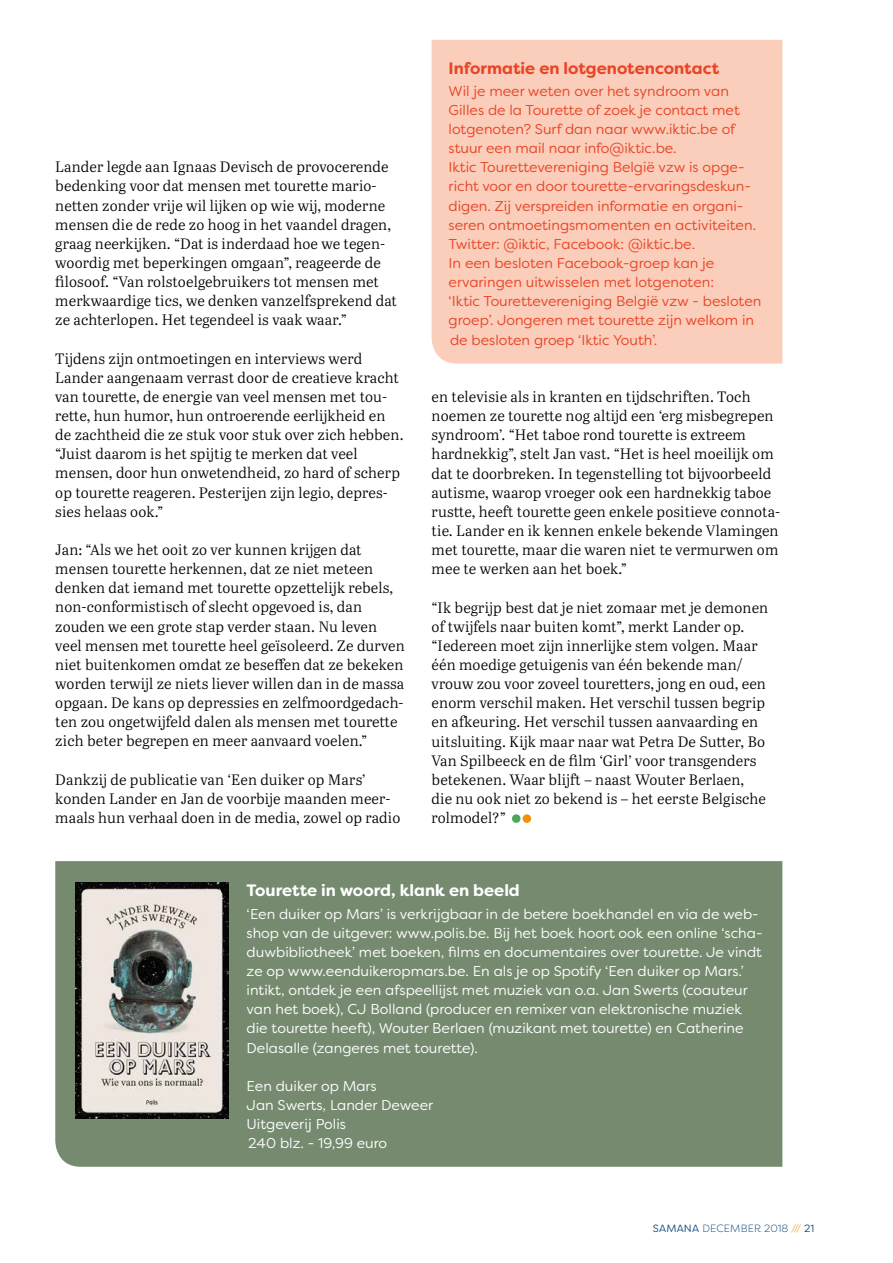
<style>
.page{position:relative;width:893px;height:1263px;background:#fff}
.page>*{position:absolute;margin:0;border:0;box-sizing:border-box;transform-origin:0 0}
.t1{font:700 16.5px "Filson Soft";color:#e84427}
.t2{font:700 16.5px "Filson Soft";color:#fff}
.t3{font:15px/19.2px "Abril Text Lt";letter-spacing:.01em;color:#000}
.t4{font:14.25px/19.2px "Filson Soft";color:#fff}
.t5{font:14.25px/19.2px "Filson Soft";color:#e84427}
.t6{font:300 10.5px "Filson Soft";letter-spacing:.02em;color:#0e4a7d}
.s1{font-weight:400}
.s2{color:#f39200}
</style>
<div class="page">
<div style="left:512px;top:814px;width:8px;height:9px;background:#49a857;border-radius:50%"></div>
<div style="left:523px;top:814px;width:8px;height:9px;background:#f39200;border-radius:50%"></div>
<div style="left:55px;top:861px;width:727px;height:306px;background:#758a6f"></div>
<div style="left:432px;top:40px;width:350px;height:324px;background:#faceba"></div>
<img style="left:75px;top:883px;width:154px;height:235px">
<p class="t3" style="left:55px;top:157px;width:343px">Lander legde aan Ignaas Devisch de provocerende bedenking voor dat mensen met tourette mario&shy;netten zonder vrije wil lijken op wie wij, moderne mensen die de rede zo hoog in het vaandel dragen, graag neerkijken. “Dat is inderdaad hoe we tegen&shy;woordig met beperkingen omgaan”, reageerde de filosoof. “Van rolstoelgebruikers tot mensen met merkwaardige tics, we denken vanzelfsprekend dat ze achterlopen. Het tegendeel is vaak waar.”</p>
<p class="t3" style="left:55px;top:348px;width:350px">Tijdens zijn ontmoetingen en interviews werd Lander aangenaam verrast door de creatieve kracht van tourette, de energie van veel mensen met tou&shy;rette, hun humor, hun ontroerende eerlijkheid en de zachtheid die ze stuk voor stuk over zich hebben. “Juist daarom is het spijtig te merken dat veel mensen, door hun onwetendheid, zo hard of scherp op tourette reageren. Pesterijen zijn legio, depres&shy;sies helaas ook.”</p>
<p class="t3" style="left:55px;top:539px;width:351px">Jan: “Als we het ooit zo ver kunnen krijgen dat mensen tourette herkennen, dat ze niet meteen denken dat iemand met tourette opzettelijk rebels, non-conformistisch of slecht opgevoed is, dan zouden we een grote stap verder staan. Nu leven veel mensen met tourette heel geïsoleerd. Ze durven niet buitenkomen omdat ze beseffen dat ze bekeken worden terwijl ze niets liever willen dan in de massa opgaan. De kans op depressies en zelfmoordgedach&shy;ten zou ongetwijfeld dalen als mensen met tourette zich beter begrepen en meer aanvaard voelen.”</p>
<p class="t3" style="left:55px;top:769px;width:346px">Dankzij de publicatie van ‘Een duiker op Mars’ konden Lander en Jan de voorbije maanden meer&shy;maals hun verhaal doen in de media, zowel op radio</p>
<p class="t1" style="left:449px;top:57px;width:272px">Informatie en lotgenotencontact</p>
<p class="t5" style="left:449px;top:81px;width:314px">Wil je meer weten over het syndroom van Gilles de la Tourette of zoek je contact met lotgenoten? Surf dan naar www.iktic.be of stuur een mail naar info@iktic.be.<br>Iktic Tourettevereniging België vzw is opge&shy;richt voor en door tourette-ervaringsdeskun&shy;digen. Zij verspreiden informatie en organi&shy;seren ontmoetingsmomenten en activiteiten.<br>Twitter: @iktic, Facebook: @iktic.be.<br>In een besloten Facebook-groep kan je ervaringen uitwisselen met lotgenoten:<br>‘Iktic Tourettevereniging België vzw - besloten groep’. Jongeren met tourette zijn welkom in de besloten groep ‘Iktic Youth’.</p>
<p class="t3" style="left:432px;top:386px;width:350px">en televisie als in kranten en tijdschriften. Toch noemen ze tourette nog altijd een ‘erg misbegrepen syndroom’. “Het taboe rond tourette is extreem hardnekkig”, stelt Jan vast. “Het is heel moeilijk om dat te doorbreken. In tegenstelling tot bijvoorbeeld autisme, waarop vroeger ook een hardnekkig taboe rustte, heeft tourette geen enkele positieve connota&shy;tie. Lander en ik kennen enkele bekende Vlamingen met tourette, maar die waren niet te vermurwen om mee te werken aan het boek.”</p>
<p class="t3" style="left:432px;top:597px;width:338px">“Ik begrijp best dat je niet zomaar met je demonen of twijfels naar buiten komt”, merkt Lander op. “Iedereen moet zijn innerlijke stem volgen. Maar één moedige getuigenis van één bekende man/ vrouw zou voor zoveel touretters, jong en oud, een enorm verschil maken. Het verschil tussen begrip en afkeuring. Het verschil tussen aanvaarding en uitsluiting. Kijk maar naar wat Petra De Sutter, Bo Van Spilbeeck en de film ‘Girl’ voor transgenders betekenen. Waar blijft – naast Wouter Berlaen, die nu ook niet zo bekend is – het eerste Belgische rolmodel?”</p>
<p class="t2" style="left:247px;top:880px;width:275px">Tourette in woord, klank en beeld</p>
<p class="t4" style="left:247px;top:904px;width:517px">‘Een duiker op Mars’ is verkrijgbaar in de betere boekhandel en via de web&shy;shop van de uitgever: www.polis.be. Bij het boek hoort ook een online ‘scha&shy;duwbibliotheek’ met boeken, films en documentaires over tourette. Je vindt ze op www.eenduikeropmars.be. En als je op Spotify ‘Een duiker op Mars.’ intikt, ontdek je een afspeellijst met muziek van o.a. Jan Swerts (coauteur van het boek), CJ Bolland (producer en remixer van elektronische muziek die tourette heeft), Wouter Berlaen (muzikant met tourette) en Catherine Delasalle (zangeres met tourette).</p>
<p class="t4" style="left:247px;top:1076px;width:188px">Een duiker op Mars<br>Jan Swerts, Lander Deweer<br>Uitgeverij Polis<br>240 blz. - 19,99 euro</p>
<p class="t6" style="left:653px;top:1222px;width:163px"><span class="s1">SAMANA</span> DECEMBER 2018 <span class="s2">///</span> <span class="s1">21</span></p>
</div>
